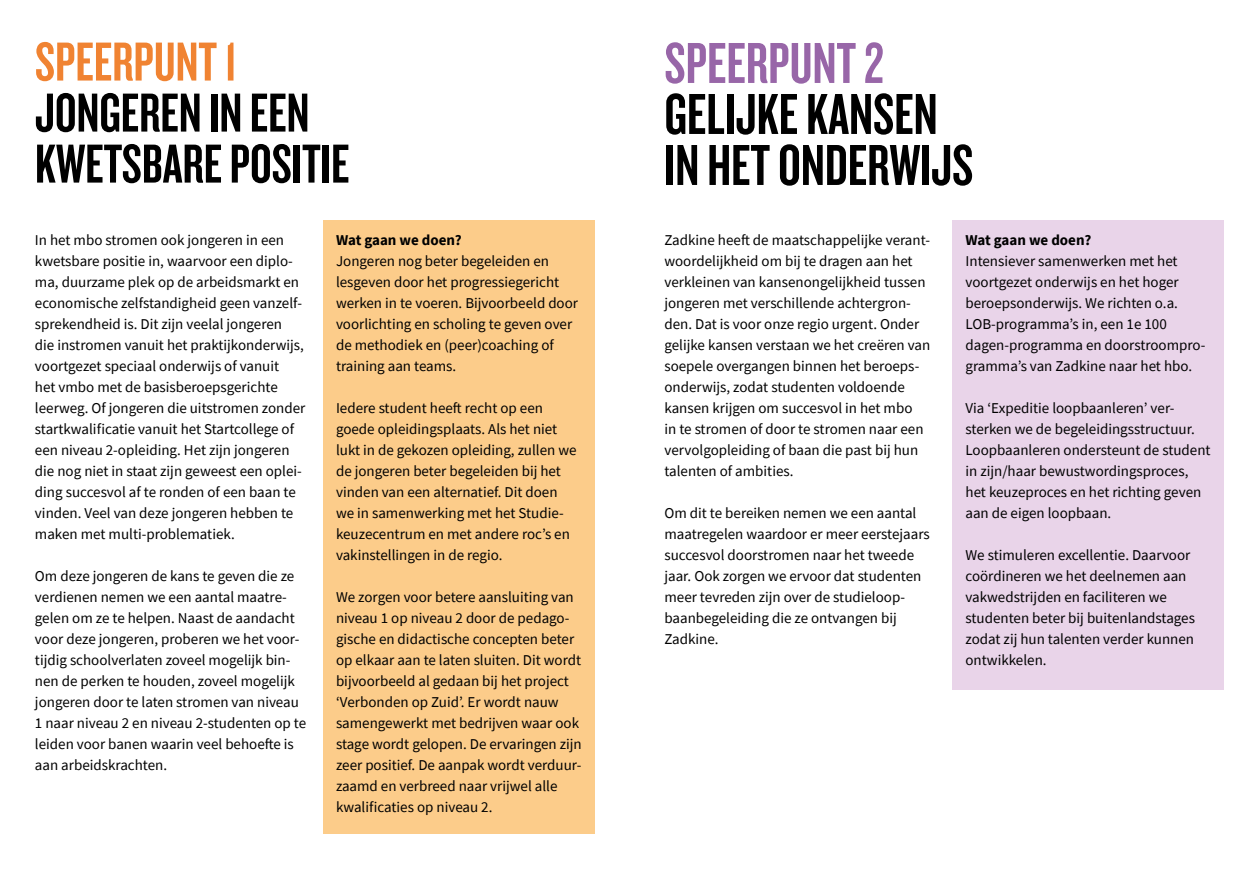
<style>
.page{position:relative;width:1259px;height:893px;background:#fff}
.page>*{position:absolute;margin:0;border:0;box-sizing:border-box;transform-origin:0 0}
.t1{font:60px/51px "Knockout 48 Featherweight";color:#000}
.t2{font:60px "Knockout 48 Featherweight";color:#9866a8}
.t3{font:57px/51px "Knockout 48 Featherweight";color:#000}
.t4{font:57px "Knockout 48 Featherweight";color:#f08332}
.t5{font:15px/21px "Source Sans Pro";color:#000}
.t6{font:700 15px "Source Sans Pro";color:#000}
</style>
<div class="page">
<div style="left:323px;top:220px;width:271px;height:613px;background:#fccc8a"></div>
<div style="left:952px;top:220px;width:272px;height:470px;background:#e9d4e9"></div>
<h2 class="t4" style="left:35px;top:27px;width:203px">SPEERPUNT 1</h2>
<h2 class="t3" style="left:35px;top:85px;width:316px">JONGEREN IN EEN<br>KWETSBARE POSITIE</h2>
<p class="t5" style="left:35px;top:229px;width:272px">In het mbo stromen ook jongeren in een kwetsbare positie in, waarvoor een diplo&shy;ma, duurzame plek op de arbeidsmarkt en economische zelfstandigheid geen vanzelf&shy;sprekendheid is. Dit zijn veelal jongeren<br>die instromen vanuit het praktijkonderwijs, voortgezet speciaal onderwijs of vanuit<br>het vmbo met de basisberoepsgerichte leerweg. Of jongeren die uitstromen zonder startkwalificatie vanuit het Startcollege of een niveau 2-opleiding. Het zijn jongeren die nog niet in staat zijn geweest een oplei&shy;ding succesvol af te ronden of een baan te vinden. Veel van deze jongeren hebben te maken met multi-problematiek.</p>
<p class="t5" style="left:35px;top:565px;width:273px">Om deze jongeren de kans te geven die ze verdienen nemen we een aantal maatre&shy;gelen om ze te helpen. Naast de aandacht voor deze jongeren, proberen we het voor&shy;tijdig schoolverlaten zoveel mogelijk bin&shy;nen de perken te houden, zoveel mogelijk jongeren door te laten stromen van niveau 1 naar niveau 2 en niveau 2-studenten op te leiden voor banen waarin veel behoefte is aan arbeidskrachten.</p>
<p class="t6" style="left:336px;top:230px;width:127px">Wat gaan we doen?</p>
<p class="t5" style="left:336px;top:250px;width:244px">Jongeren nog beter begeleiden en lesgeven door het progressiegericht werken in te voeren. Bijvoorbeeld door voorlichting en scholing te geven over de methodiek en (peer)coaching of training aan teams.</p>
<p class="t5" style="left:336px;top:397px;width:242px">Iedere student heeft recht op een goede opleidingsplaats. Als het niet lukt in de gekozen opleiding, zullen we de jongeren beter begeleiden bij het vinden van een alternatief. Dit doen we in samenwerking met het Studie&shy;keuzecentrum en met andere roc’s en vakinstellingen in de regio.</p>
<p class="t5" style="left:336px;top:586px;width:247px">We zorgen voor betere aansluiting van niveau 1 op niveau 2 door de pedago&shy;gische en didactische concepten beter op elkaar aan te laten sluiten. Dit wordt bijvoorbeeld al gedaan bij het project ‘Verbonden op Zuid’. Er wordt nauw samengewerkt met bedrijven waar ook stage wordt gelopen. De ervaringen zijn zeer positief. De aanpak wordt verduur&shy;zaamd en verbreed naar vrijwel alle kwalificaties op niveau 2.</p>
<h1 class="t2" style="left:664px;top:26px;width:221px">SPEERPUNT 2</h1>
<h1 class="t1" style="left:664px;top:87px;width:310px">GELIJKE KANSEN<br>IN HET ONDERWIJS</h1>
<p class="t5" style="left:664px;top:229px;width:267px">Zadkine heeft de maatschappelijke verant&shy;woordelijkheid om bij te dragen aan het verkleinen van kansenongelijkheid tussen jongeren met verschillende achtergron&shy;den. Dat is voor onze regio urgent. Onder gelijke kansen verstaan we het creëren van soepele overgangen binnen het beroeps&shy;onderwijs, zodat studenten voldoende kansen krijgen om succesvol in het mbo<br>in te stromen of door te stromen naar een vervolgopleiding of baan die past bij hun talenten of ambities.</p>
<p class="t5" style="left:664px;top:502px;width:267px">Om dit te bereiken nemen we een aantal maatregelen waardoor er meer eerstejaars succesvol doorstromen naar het tweede jaar. Ook zorgen we ervoor dat studenten meer tevreden zijn over de studieloop&shy;baanbegeleiding die ze ontvangen bij Zadkine.</p>
<p class="t6" style="left:965px;top:230px;width:127px">Wat gaan we doen?</p>
<p class="t5" style="left:965px;top:250px;width:241px">Intensiever samenwerken met het voortgezet onderwijs en het hoger beroepsonderwijs. We richten o.a.<br>LOB-programma’s in, een 1e 100 dagen-programma en doorstroompro&shy;gramma’s van Zadkine naar het hbo.</p>
<p class="t5" style="left:965px;top:397px;width:247px">Via ‘Expeditie loopbaanleren’ ver&shy;sterken we de begeleidingsstructuur.<br>Loopbaanleren ondersteunt de student in zijn/haar bewustwordingsproces, het keuzeproces en het richting geven aan de eigen loopbaan.</p>
<p class="t5" style="left:965px;top:544px;width:231px">We stimuleren excellentie. Daarvoor coördineren we het deelnemen aan vakwedstrijden en faciliteren we studenten beter bij buitenlandstages zodat zij hun talenten verder kunnen ontwikkelen.</p>
</div>
